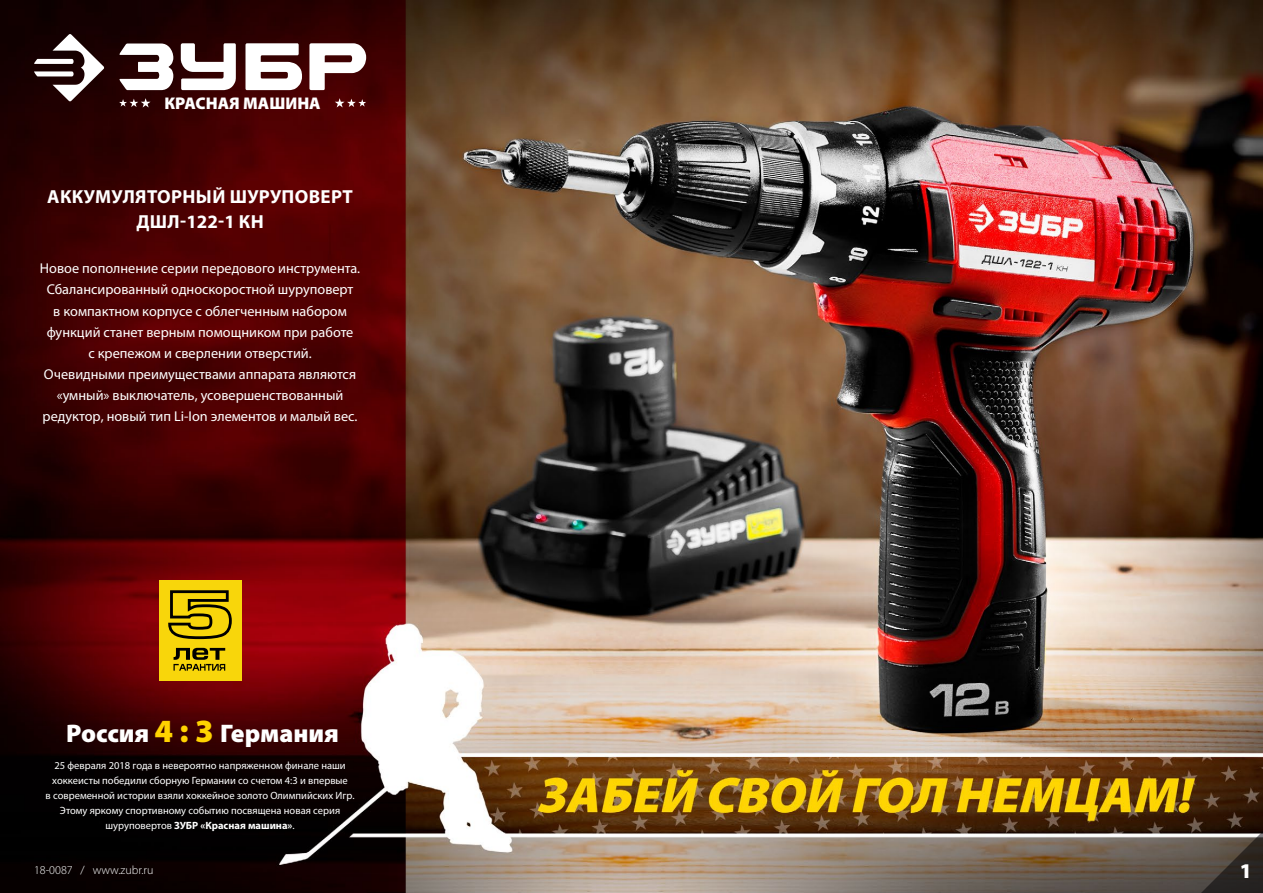
<style>
.page{position:relative;width:1263px;height:893px;background:#fff}
.page>*{position:absolute;margin:0;border:0;box-sizing:border-box;transform-origin:0 0}
.t1{font:900 25.5px "Myriad Pro";color:#fff}
.t2{font:900 21px "Myriad Pro";color:#fff}
.t3{font:700 18.9px/24.8px "Myriad Pro";letter-spacing:.02em;color:#fff;text-align:center}
.t4{font:900 16.95px "Myriad Pro";color:#fff}
.t5{font:14.25px/21.1px "Myriad Pro";color:#fff;text-align:center}
.t6{font:300 12px "Myriad Pro";color:#fff}
.t7{font:10.5px/15.1px "Myriad Pro";color:#fff;text-align:center}
.s1{font-size:32.55px;color:#ffd300}
.s2{font-weight:700}
</style>
<div class="page">
<img style="left:0;top:0;width:1263px;height:893px">
<svg style="left:34px;top:34px;width:70px;height:68px"></svg>
<svg style="left:118px;top:43px;width:248px;height:47px"></svg>
<svg style="left:119px;top:98px;width:32px;height:9px"></svg>
<svg style="left:335px;top:98px;width:31px;height:9px"></svg>
<div style="left:159px;top:580px;width:82px;height:100px;background:#f8d60b"></div>
<svg style="left:168px;top:590px;width:64px;height:50px"></svg>
<svg style="left:174px;top:648px;width:51px;height:23px"></svg>
<svg style="left:1201px;top:831px;width:62px;height:62px"></svg>
<p class="t4" style="left:165px;top:91px;width:158px">КРАСНАЯ МАШИНА</p>
<h3 class="t3" style="left:47px;top:183px;width:307px">АККУМУЛЯТОРНЫЙ ШУРУПОВЕРТ<br>ДШЛ-122-1 КН</h3>
<p class="t5" style="left:40px;top:258px;width:322px">Новое пополнение серии передового инструмента.<br>Сбалансированный односкоростной шуруповерт<br>в компактном корпусе с облегченным набором функций станет верным помощником при работе<br>с крепежом и сверлении отверстий.<br>Очевидными преимуществами аппарата являются «умный» выключатель, усовершенствованный редуктор, новый тип Li-Ion элементов и малый вес.</p>
<h1 class="t1" style="left:66px;top:716px;width:274px">Россия <span class="s1">4 : 3</span> Германия</h1>
<p class="t7" style="left:46px;top:758px;width:311px">25 февраля 2018 года в невероятно напряженном финале наши хоккеисты победили сборную Германии со счетом 4:3 и впервые<br>в современной истории взяли хоккейное золото Олимпийских Игр.<br>Этому яркому спортивному событию посвящена новая серия шуруповертов <span class="s2">ЗУБР «Красная машина»</span>.</p>
<p class="t6" style="left:34px;top:862px;width:121px">18-0087 / www.zubr.ru</p>
<h2 class="t2" style="left:1240px;top:856px;width:14px">1</h2>
</div>
